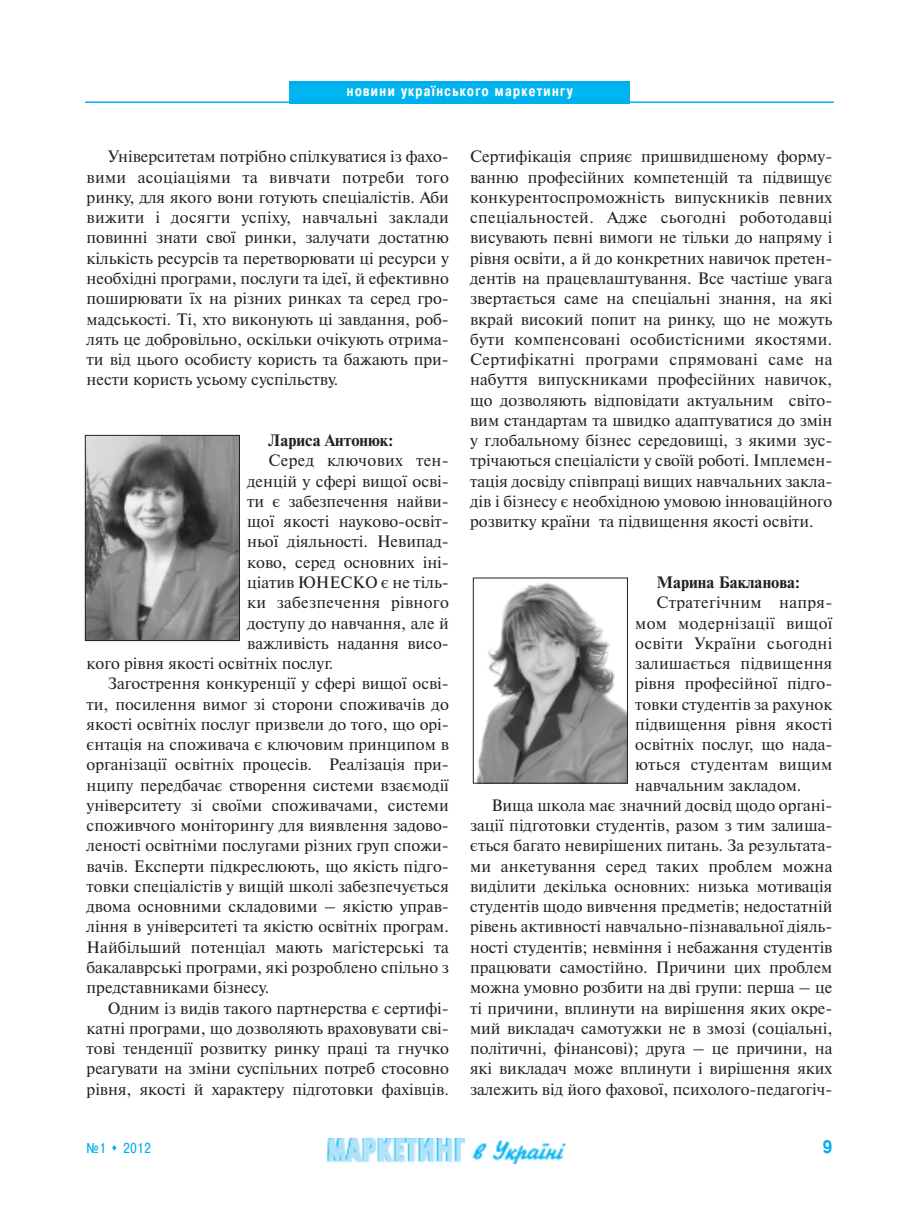
<style>
.page{position:relative;width:919px;height:1217px;background:#fff}
.page>*{position:absolute;margin:0;border:0;box-sizing:border-box;transform-origin:0 0}
.t1{font:700 18px "Pragmatica Cond C";color:#00aeef}
.t2{font:16.5px/20.2px "Newton C";color:#231f20;text-align:justify}
.t3{font:16.5px "Newton C";letter-spacing:.02em;color:#231f20}
.t4{font:700 16.5px "Newton C";color:#231f20}
.t5{font:700 15px "Pragmatica Cond C";letter-spacing:.105em;color:#fff;scale:.9 1}
.t6{font:14.25px "Pragmatica Cond C";color:#00aeef}
</style>
<div class="page">
<img style="left:327px;top:1137px;width:138px;height:26px">
<img style="left:472px;top:1140px;width:93px;height:23px">
<div style="left:289px;top:82px;width:340px;height:19px;background:#00b3ef"></div>
<hr style="left:85px;top:101px;width:748px;height:2px;background:#00aeef">
<img style="left:87px;top:437px;width:151px;height:201px">
<div style="left:85px;top:435px;width:155px;height:205px;border:1px solid #231f20"></div>
<img style="left:476px;top:582px;width:149px;height:199px">
<div style="left:473px;top:577px;width:154px;height:206px;border:1px solid #231f20"></div>
<p class="t5" style="left:347px;top:82px;width:252px">новини українського маркетингу</p>
<p class="t2" style="left:87px;top:146px;width:364px;text-indent:21px">Університетам потрібно спілкуватися із фахо&shy;вими асоціаціями та вивчати потреби того ринку, для якого вони готують спеціалістів. Аби вижити і досягти успіху, навчальні заклади повинні знати свої ринки, залучати достатню кількість ресурсів та перетворювати ці ресурси у необхідні програми, послуги та ідеї, й ефективно поширювати їх на різних ринках та серед гро&shy;мадськості. Ті, хто виконують ці завдання, роб&shy;лять це добровільно, оскільки очікують отрима&shy;ти від цього особисту користь та бажають при&shy;нести користь усьому суспільству.</p>
<p class="t4" style="left:268px;top:430px;width:126px">Лариса Антонюк:</p>
<p class="t3" style="left:268px;top:451px;width:182px">Серед ключових тен-</p>
<p class="t2" style="left:247px;top:470px;width:203px">денцій у сфері вищої осві-</p>
<p class="t2" style="left:247px;top:491px;width:203px">ти є забезпечення найви-</p>
<p class="t2" style="left:247px;top:511px;width:203px">щої якості науково-освіт-</p>
<p class="t2" style="left:247px;top:531px;width:203px">ньої діяльності. Невипад-</p>
<p class="t2" style="left:247px;top:551px;width:203px">ково, серед основних іні-</p>
<p class="t2" style="left:247px;top:572px;width:203px">ціатив ЮНЕСКО є не тіль-</p>
<p class="t3" style="left:247px;top:592px;width:203px">ки забезпечення рівного</p>
<p class="t2" style="left:247px;top:612px;width:203px">доступу до навчання, але й</p>
<p class="t2" style="left:247px;top:632px;width:203px">важливість надання висо-</p>
<p class="t2" style="left:87px;top:653px;width:248px">кого рівня якості освітніх послуг.</p>
<p class="t2" style="left:108px;top:673px;width:342px">Загострення конкуренції у сфері вищої осві-</p>
<p class="t2" style="left:87px;top:693px;width:364px">ти, посилення вимог зі сторони споживачів до</p>
<p class="t2" style="left:87px;top:713px;width:364px">якості освітніх послуг призвели до того, що орі-</p>
<p class="t2" style="left:87px;top:734px;width:364px">єнтація на споживача є ключовим принципом в</p>
<p class="t2" style="left:87px;top:754px;width:364px">організації освітніх процесів. Реалізація при-</p>
<p class="t2" style="left:87px;top:774px;width:364px">нципу передбачає створення системи взаємодії</p>
<p class="t2" style="left:87px;top:794px;width:364px">університету зі своїми споживачами, системи</p>
<p class="t2" style="left:87px;top:815px;width:364px">споживчого моніторингу для виявлення задово-</p>
<p class="t2" style="left:87px;top:835px;width:364px">леності освітніми послугами різних груп спожи-</p>
<p class="t2" style="left:87px;top:855px;width:364px">вачів. Експерти підкреслюють, що якість підго-</p>
<p class="t2" style="left:87px;top:875px;width:364px">товки спеціалістів у вищій школі забезпечується</p>
<p class="t2" style="left:87px;top:896px;width:364px">двома основними складовими – якістю управ-</p>
<p class="t2" style="left:87px;top:916px;width:364px">ління в університеті та якістю освітніх програм.</p>
<p class="t2" style="left:87px;top:936px;width:364px">Найбільший потенціал мають магістерські та</p>
<p class="t2" style="left:87px;top:956px;width:364px">бакалаврські програми, які розроблено спільно з</p>
<p class="t2" style="left:87px;top:977px;width:184px">представниками бізнесу.</p>
<p class="t2" style="left:108px;top:997px;width:342px">Одним із видів такого партнерства є сертифі-</p>
<p class="t2" style="left:87px;top:1017px;width:364px">катні програми, що дозволяють враховувати сві-</p>
<p class="t2" style="left:87px;top:1037px;width:364px">тові тенденції розвитку ринку праці та гнучко</p>
<p class="t2" style="left:87px;top:1058px;width:364px">реагувати на зміни суспільних потреб стосовно</p>
<p class="t2" style="left:87px;top:1078px;width:364px">рівня, якості й характеру підготовки фахівців.</p>
<p class="t2" style="left:470px;top:146px;width:364px">Сертифікація сприяє пришвидшеному форму&shy;ванню професійних компетенцій та підвищує конкурентоспроможність випускників певних спеціальностей. Адже сьогодні роботодавці висувають певні вимоги не тільки до напряму і рівня освіти, а й до конкретних навичок претен&shy;дентів на працевлаштування. Все частіше увага звертається саме на спеціальні знання, на які вкрай високий попит на ринку, що не можуть бути компенсовані особистісними якостями.<br>Сертифікатні програми спрямовані саме на набуття випускниками професійних навичок, що дозволяють відповідати актуальним світо&shy;вим стандартам та швидко адаптуватися до змін у глобальному бізнес середовищі, з якими зус&shy;трічаються спеціалісти у своїй роботі. Імплемен&shy;тація досвіду співпраці вищих навчальних закла&shy;дів і бізнесу є необхідною умовою інноваційного розвитку країни та підвищення якості освіти.</p>
<p class="t4" style="left:656px;top:572px;width:145px">Марина Бакланова:</p>
<p class="t3" style="left:656px;top:592px;width:177px">Стратегічним напря-</p>
<p class="t3" style="left:635px;top:613px;width:199px">мом модернізації вищої</p>
<p class="t3" style="left:635px;top:633px;width:199px">освіти України сьогодні</p>
<p class="t2" style="left:635px;top:653px;width:199px">залишається підвищення</p>
<p class="t2" style="left:635px;top:673px;width:199px">рівня професійної підго-</p>
<p class="t2" style="left:635px;top:693px;width:199px">товки студентів за рахунок</p>
<p class="t2" style="left:635px;top:713px;width:199px">підвищення рівня якості</p>
<p class="t2" style="left:635px;top:734px;width:199px">освітніх послуг, що нада-</p>
<p class="t3" style="left:635px;top:754px;width:199px">ються студентам вищим</p>
<p class="t2" style="left:635px;top:774px;width:168px">навчальним закладом.</p>
<p class="t2" style="left:491px;top:794px;width:342px">Вища школа має значний досвід щодо органі-</p>
<p class="t2" style="left:470px;top:815px;width:364px">зації підготовки студентів, разом з тим залиша-</p>
<p class="t2" style="left:470px;top:835px;width:364px">ється багато невирішених питань. За результата-</p>
<p class="t2" style="left:470px;top:855px;width:364px">ми анкетування серед таких проблем можна</p>
<p class="t2" style="left:470px;top:875px;width:364px">виділити декілька основних: низька мотивація</p>
<p class="t2" style="left:470px;top:896px;width:364px">студентів щодо вивчення предметів; недостатній</p>
<p class="t2" style="left:470px;top:916px;width:364px">рівень активності навчально-пізнавальної діяль-</p>
<p class="t2" style="left:470px;top:936px;width:364px">ності студентів; невміння і небажання студентів</p>
<p class="t2" style="left:470px;top:956px;width:364px">працювати самостійно. Причини цих проблем</p>
<p class="t2" style="left:470px;top:977px;width:364px">можна умовно розбити на дві групи: перша – це</p>
<p class="t2" style="left:470px;top:997px;width:364px">ті причини, вплинути на вирішення яких окре-</p>
<p class="t2" style="left:470px;top:1017px;width:364px">мий викладач самотужки не в змозі (соціальні,</p>
<p class="t2" style="left:470px;top:1037px;width:364px">політичні, фінансові); друга – це причини, на</p>
<p class="t2" style="left:470px;top:1058px;width:364px">які викладач може вплинути і вирішення яких</p>
<p class="t2" style="left:470px;top:1078px;width:364px">залежить від його фахової, психолого-педагогіч-</p>
<p class="t6" style="left:87px;top:1139px;width:66px">№1 ▲ 2012</p>
<p class="t1" style="left:822px;top:1135px;width:11px">9</p>
</div>
